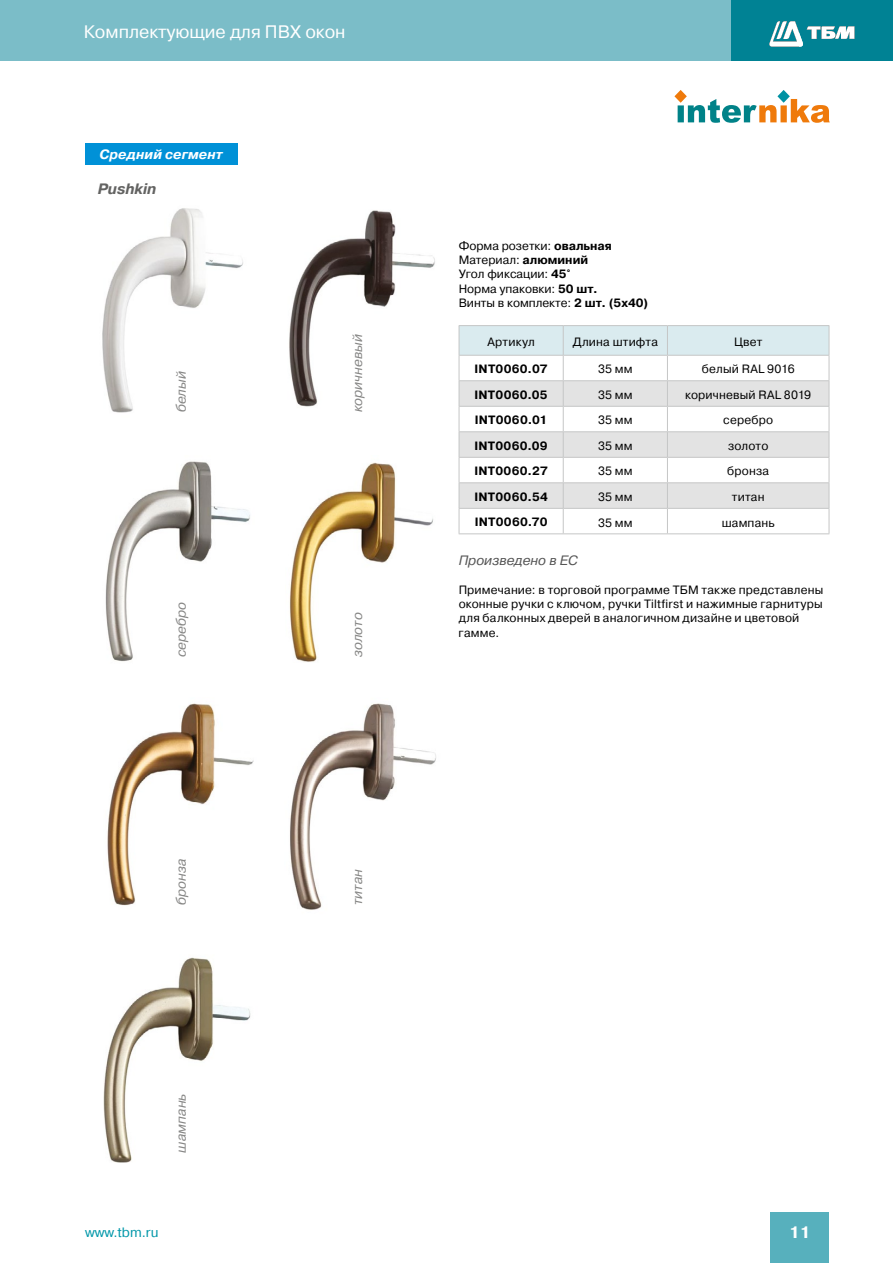
<style>
.page{position:relative;width:893px;height:1263px;background:#fff}
.page>*{position:absolute;margin:0;border:0;box-sizing:border-box;transform-origin:0 0}
.t1{font:18px "Pragmatica C";color:#fff}
.t2{font:700 16.5px "Pragmatica C";color:#fff}
.t3{font:italic 700 15px "Pragmatica C";color:#636362}
.t4{font:italic 13.5px "Pragmatica C";color:#878786}
.t5{font:italic 13.5px "Pragmatica C";color:#565656}
.t6{font:italic 700 13.5px "Pragmatica C";letter-spacing:.005em;color:#fff}
.t7{font:13.5px "Pragmatica C";color:#0097a9}
.t8{font:12px/14.4px "Pragmatica C";letter-spacing:.015em;color:#000}
.t9{font:700 12px "Pragmatica C";letter-spacing:.02em;color:#000}
.s1{font-weight:700}
</style>
<div class="page">
<div style="left:771px;top:1212px;width:58px;height:51px;background:#57b0bd"></div>
<div style="left:0;top:0;width:743px;height:61px;background:#7bbdc8"></div>
<div style="left:731px;top:0;width:162px;height:61px;background:#008294"></div>
<svg style="left:769px;top:21px;width:85px;height:26px"></svg>
<hr style="left:459px;top:325px;width:104px;height:1px;background:#c5c6c6">
<hr style="left:563px;top:325px;width:104px;height:1px;background:#c5c6c6">
<hr style="left:667px;top:325px;width:162px;height:1px;background:#c5c6c6">
<svg style="left:459px;top:326px;width:371px;height:207px"></svg>
<hr style="left:459px;top:533px;width:104px;height:1px;background:#c5c6c6">
<hr style="left:563px;top:533px;width:104px;height:1px;background:#c5c6c6">
<hr style="left:667px;top:533px;width:162px;height:1px;background:#c5c6c6">
<img style="left:105px;top:461px;width:145px;height:201px">
<img style="left:107px;top:703px;width:147px;height:203px">
<img style="left:103px;top:957px;width:148px;height:206px">
<img style="left:289px;top:210px;width:146px;height:197px">
<img style="left:290px;top:703px;width:146px;height:207px">
<img style="left:102px;top:208px;width:141px;height:205px">
<img style="left:289px;top:462px;width:144px;height:200px">
<svg style="left:674px;top:90px;width:155px;height:33px"></svg>
<div style="left:85px;top:143px;width:152px;height:21px;background:#0091d7"></div>
<h1 class="t1" style="left:84px;top:22px;width:263px">Комплектующие для ПВХ окон</h1>
<p class="t6" style="left:99px;top:146px;width:125px">Средний сегмент</p>
<p class="t3" style="left:98px;top:180px;width:60px">Pushkin</p>
<p class="t4" style="left:174px;top:412px;width:43px;rotate:-90deg">белый</p>
<p class="t4" style="left:174px;top:657px;width:57px;rotate:-90deg">серебро</p>
<p class="t4" style="left:174px;top:905px;width:48px;rotate:-90deg">бронза</p>
<p class="t4" style="left:174px;top:1152px;width:60px;rotate:-90deg">шампань</p>
<p class="t4" style="left:350px;top:412px;width:80px;rotate:-90deg">коричневый</p>
<p class="t4" style="left:350px;top:657px;width:46px;rotate:-90deg">золото</p>
<p class="t4" style="left:350px;top:905px;width:37px;rotate:-90deg">титан</p>
<p class="t8" style="left:459px;top:238px;width:191px">Форма розетки: <span class="s1">овальная<br></span>Материал: <span class="s1">алюминий<br></span>Угол фиксации: <span class="s1">45°<br></span>Норма упаковки: <span class="s1">50 шт.<br></span>Винты в комплекте: <span class="s1">2 шт. (5x40)</span></p>
<p class="t8" style="left:487px;top:335px;width:49px">Артикул</p>
<p class="t8" style="left:573px;top:335px;width:87px">Длина штифта</p>
<p class="t8" style="left:734px;top:335px;width:30px">Цвет</p>
<p class="t9" style="left:475px;top:363px;width:75px">INT0060.07</p>
<p class="t8" style="left:598px;top:362px;width:36px">35 мм</p>
<p class="t8" style="left:702px;top:362px;width:94px">белый RAL 9016</p>
<p class="t9" style="left:474px;top:388px;width:75px">INT0060.05</p>
<p class="t8" style="left:598px;top:388px;width:36px">35 мм</p>
<p class="t8" style="left:685px;top:388px;width:127px">коричневый RAL 8019</p>
<p class="t9" style="left:475px;top:414px;width:74px">INT0060.01</p>
<p class="t8" style="left:598px;top:413px;width:36px">35 мм</p>
<p class="t8" style="left:723px;top:413px;width:51px">серебро</p>
<p class="t9" style="left:474px;top:439px;width:75px">INT0060.09</p>
<p class="t8" style="left:598px;top:439px;width:36px">35 мм</p>
<p class="t8" style="left:728px;top:439px;width:42px">золото</p>
<p class="t9" style="left:474px;top:465px;width:75px">INT0060.27</p>
<p class="t8" style="left:598px;top:464px;width:36px">35 мм</p>
<p class="t8" style="left:727px;top:464px;width:43px">бронза</p>
<p class="t9" style="left:474px;top:490px;width:75px">INT0060.54</p>
<p class="t8" style="left:598px;top:490px;width:36px">35 мм</p>
<p class="t8" style="left:732px;top:490px;width:34px">титан</p>
<p class="t9" style="left:475px;top:516px;width:74px">INT0060.70</p>
<p class="t8" style="left:598px;top:515px;width:36px">35 мм</p>
<p class="t8" style="left:722px;top:515px;width:54px">шампань</p>
<p class="t5" style="left:459px;top:553px;width:120px">Произведено в ЕС</p>
<p class="t8" style="left:459px;top:582px;width:366px">Примечание: в торговой программе ТБМ также представлены оконные ручки с ключом, ручки Tiltfirst и нажимные гарнитуры для балконных дверей в аналогичном дизайне и цветовой гамме.</p>
<p class="t7" style="left:85px;top:1225px;width:75px">www.tbm.ru</p>
<h2 class="t2" style="left:789px;top:1223px;width:23px">11</h2>
</div>
